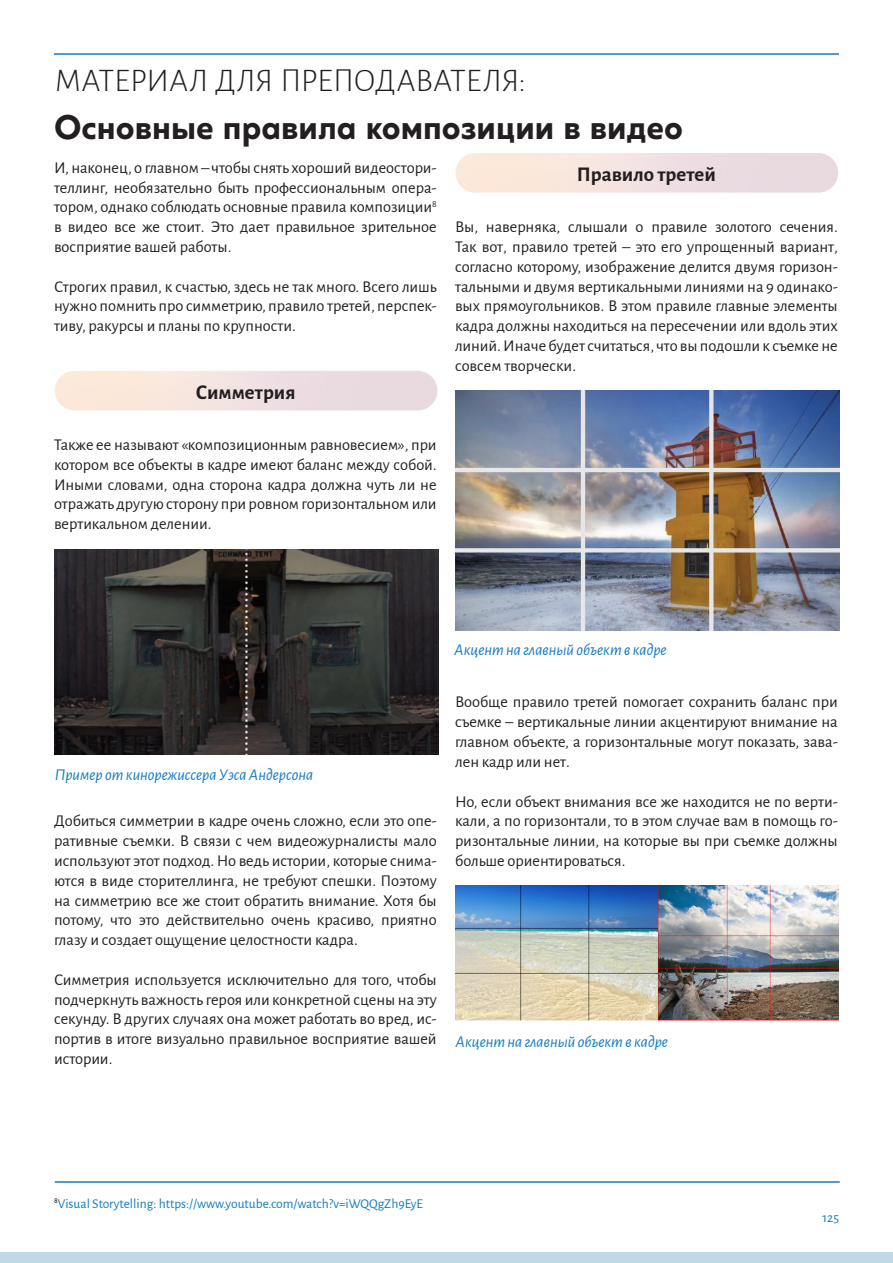
<style>
.page{position:relative;width:893px;height:1263px;background:#fff}
.page>*{position:absolute;margin:0;border:0;box-sizing:border-box;transform-origin:0 0}
.t1{font:700 33px "Grava";color:#231f20}
.t2{font:300 33px "Alegreya Sans";letter-spacing:-.02em;color:#231f20}
.t3{font:700 21px "Alegreya Sans";color:#231f20}
.Basic_columns{font:16.5px/19.8px "Alegreya Sans";color:#231f20;text-align:justify}
.Basic_columns-2{font:italic 16.5px "Alegreya Sans";color:#127ac2}
.t4{font:13.5px "Alegreya Sans";color:#127ac2}
</style>
<div class="page">
<hr style="left:54px;top:53px;width:785px;height:2px;background:#127ac2">
<div style="left:0;top:1252px;width:893px;height:11px;background:#bfdae7"></div>
<img style="left:456px;top:886px;width:383px;height:135px">
<img style="left:55px;top:549px;width:383px;height:205px">
<img style="left:456px;top:391px;width:383px;height:239px">
<hr style="left:55px;top:1181px;width:785px;height:2px;background:#127ac2">
<p class="t2" style="left:54px;top:59px;width:473px">МАТЕРИАЛ ДЛЯ ПРЕПОДАВАТЕЛЯ:</p>
<p class="t1" style="left:54px;top:107px;width:630px">Основные правила композиции в видео</p>
<p class="Basic_columns" style="left:54px;top:157px;width:384px">И, наконец, о главном – чтобы снять хороший видеостори&shy;теллинг, необязательно быть профессиональным опера&shy;тором, однако соблюдать основные правила композиции<sup>8 </sup>в видео все же стоит. Это дает правильное зрительное восприятие вашей работы.</p>
<p class="Basic_columns" style="left:54px;top:276px;width:384px">Строгих правил, к счастью, здесь не так много. Всего лишь нужно помнить про симметрию, правило третей, перспек&shy;тиву, ракурсы и планы по крупности.</p>
<p class="t3" style="left:196px;top:377px;width:101px">Симметрия</p>
<p class="Basic_columns" style="left:54px;top:434px;width:384px">Также ее называют «композиционным равновесием», при котором все объекты в кадре имеют баланс между собой.<br>Иными словами, одна сторона кадра должна чуть ли не отражать другую сторону при ровном горизонтальном или вертикальном делении.</p>
<p class="t3" style="left:577px;top:159px;width:140px">Правило третей</p>
<p class="Basic_columns" style="left:455px;top:216px;width:384px">Вы, наверняка, слышали о правиле золотого сечения.<br>Так вот, правило третей – это его упрощенный вариант, согласно которому, изображение делится двумя горизон&shy;тальными и двумя вертикальными линиями на 9 одинако&shy;вых прямоугольников. В этом правиле главные элементы кадра должны находиться на пересечении или вдоль этих линий. Иначе будет считаться, что вы подошли к съемке не совсем творчески.</p>
<p class="Basic_columns-2" style="left:55px;top:763px;width:260px">Пример от кинорежиссера Уэса Андерсона</p>
<p class="Basic_columns" style="left:54px;top:810px;width:384px">Добиться симметрии в кадре очень сложно, если это опе&shy;ративные съемки. В связи с чем видеожурналисты мало используют этот подход. Но ведь истории, которые снима&shy;ются в виде сторителлинга, не требуют спешки. Поэтому на симметрию все же стоит обратить внимание. Хотя бы потому, что это действительно очень красиво, приятно глазу и создает ощущение целостности кадра.</p>
<p class="Basic_columns" style="left:54px;top:969px;width:384px">Симметрия используется исключительно для того, чтобы подчеркнуть важность героя или конкретной сцены на эту секунду. В других случаях она может работать во вред, ис&shy;портив в итоге визуально правильное восприятие вашей истории.</p>
<p class="Basic_columns-2" style="left:454px;top:638px;width:214px">Акцент на главный объект в кадре</p>
<p class="Basic_columns" style="left:455px;top:691px;width:384px">Вообще правило третей помогает сохранить баланс при съемке – вертикальные линии акцентируют внимание на главном объекте, а горизонтальные могут показать, зава&shy;лен кадр или нет.</p>
<p class="Basic_columns" style="left:455px;top:790px;width:384px">Но, если объект внимания все же находится не по верти&shy;кали, а по горизонтали, то в этом случае вам в помощь го&shy;ризонтальные линии, на которые вы при съемке должны больше ориентироваться.</p>
<p class="Basic_columns-2" style="left:456px;top:1031px;width:214px">Акцент на главный объект в кадре</p>
<p class="t4" style="left:54px;top:1194px;width:371px"><sup>8</sup>Visual Storytelling: https://www.youtube.com/watch?v=iWQQgZh9EyE</p>
<p class="t4" style="left:822px;top:1209px;width:18px">125</p>
</div>
